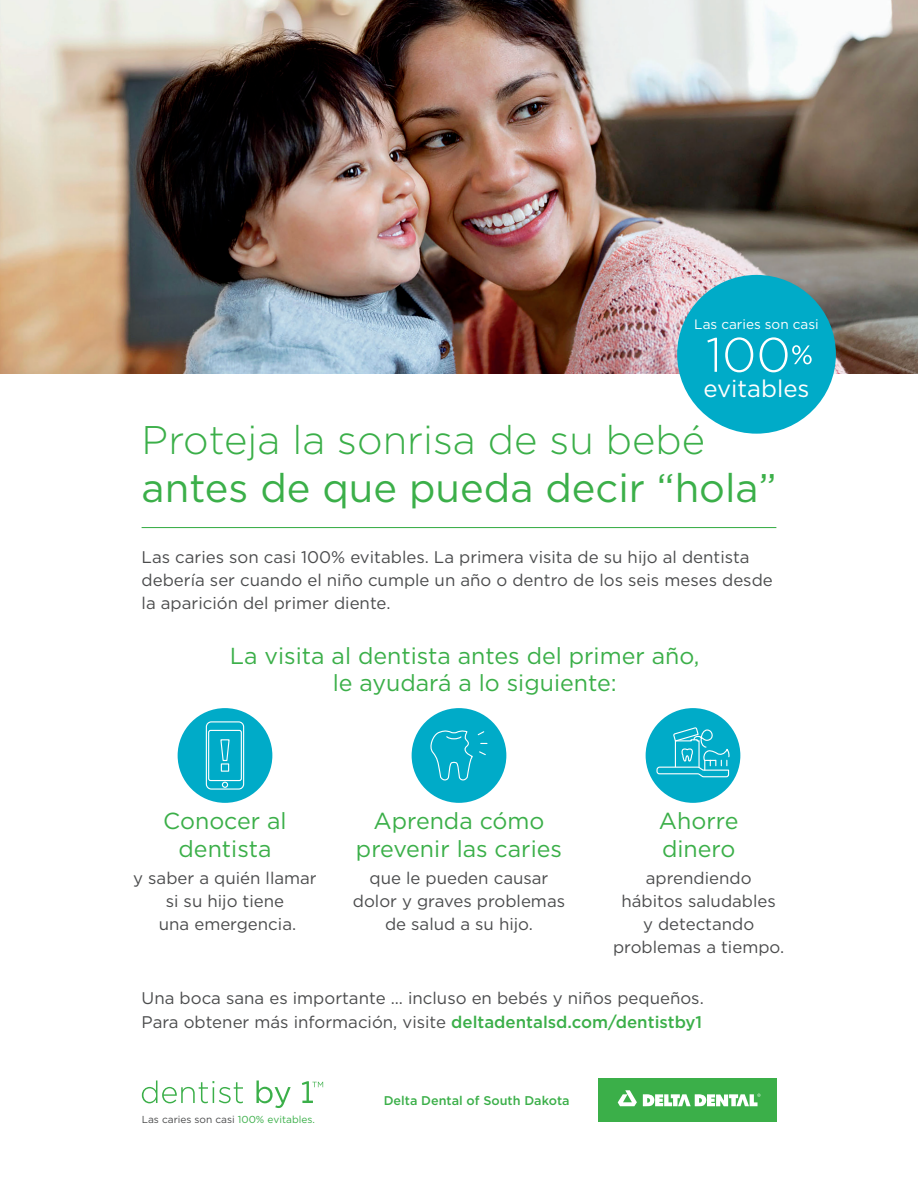
<style>
.page{position:relative;width:918px;height:1188px;background:#fff}
.page>*{position:absolute;margin:0;border:0;box-sizing:border-box;transform-origin:0 0}
.t1{font:39.9px "Gotham";color:#3baf49}
.t2{font:300 39.9px "Gotham";color:#3baf49}
.t3{font:24px "Gotham";color:#fff}
.t4{font:23.1px/27.5px "Gotham";color:#3baf49}
.t5{font:16.8px/23.1px "Gotham";color:#4b4c4d;text-align:center}
.t6{font:13.5px "Gotham";color:#fff}
.t7{font:500 12.6px "Gotham";color:#3baf49}
.t8{font:10.2px "Gotham";color:#4b4c4d}
.s1{font-weight:500;color:#3baf49}
.s2{color:#3baf49}
</style>
<div class="page">
<img style="left:0;top:0;width:918px;height:373px">
<div style="left:599px;top:1078px;width:178px;height:44px;background:#3baf49"></div>
<svg style="left:618px;top:1090px;width:19px;height:16px"></svg>
<svg style="left:643px;top:1094px;width:118px;height:12px"></svg>
<svg style="left:142px;top:1081px;width:101px;height:22px"></svg>
<svg style="left:256px;top:1081px;width:35px;height:27px"></svg>
<svg style="left:302px;top:1081px;width:21px;height:22px"></svg>
<hr style="left:142px;top:527px;width:634px;height:1px;background:#3baf49">
<div style="left:178px;top:708px;width:94px;height:95px;background:#00abc8;border-radius:50%"></div>
<div style="left:206px;top:721px;width:38px;height:69px;border:1px solid #fff;border-radius:5px"></div>
<div style="left:208px;top:730px;width:34px;height:51px;border:1px solid #fff;border-radius:2px"></div>
<svg style="left:222px;top:782px;width:6px;height:6px"></svg>
<svg style="left:220px;top:739px;width:10px;height:33px"></svg>
<div style="left:412px;top:708px;width:94px;height:95px;background:#00abc8;border-radius:50%"></div>
<svg style="left:430px;top:730px;width:58px;height:51px"></svg>
<div style="left:646px;top:708px;width:94px;height:95px;background:#00abc8;border-radius:50%"></div>
<svg style="left:656px;top:727px;width:74px;height:71px"></svg>
<div style="left:677px;top:275px;width:159px;height:159px;background:#00abc8;border-radius:50%"></div>
<svg style="left:707px;top:338px;width:10px;height:34px"></svg>
<svg style="left:725px;top:337px;width:28px;height:35px"></svg>
<svg style="left:760px;top:337px;width:52px;height:35px"></svg>
<p class="t6" style="left:694px;top:316px;width:126px">Las caries son casi</p>
<h2 class="t3" style="left:704px;top:373px;width:108px">evitables</h2>
<h1 class="t2" style="left:142px;top:414px;width:565px">Proteja la sonrisa de su bebé</h1>
<h1 class="t1" style="left:142px;top:462px;width:636px">antes de que pueda decir “hola”</h1>
<p class="t5" style="left:142px;top:545px;width:633px;text-align:left">Las caries son casi 100% evitables. La primera visita de su hijo al dentista debería ser cuando el niño cumple un año o dentro de los seis meses desde la aparición del primer diente.</p>
<h3 class="t4" style="left:333px;top:641px;width:368px;text-indent:-103px">La visita al dentista antes del primer año, le ayudará a lo siguiente:</h3>
<h3 class="t4" style="left:163px;top:807px;width:125px;text-align:center">Conocer al dentista</h3>
<p class="t5" style="left:133px;top:866px;width:185px">y saber a quién llamar si su hijo tiene<br>una emergencia.</p>
<h3 class="t4" style="left:356px;top:807px;width:208px;text-align:center">Aprenda cómo prevenir las caries</h3>
<p class="t5" style="left:353px;top:866px;width:214px">que le pueden causar dolor y graves problemas de salud a su hijo.</p>
<h3 class="t4" style="left:659px;top:807px;width:81px">Ahorre dinero</h3>
<p class="t5" style="left:613px;top:866px;width:173px">aprendiendo hábitos saludables<br>y detectando problemas a tiempo.</p>
<p class="t5" style="left:142px;top:987px;width:564px;text-align:left">Una boca sana es importante ... incluso en bebés y niños pequeños.<br>Para obtener más información, visite <span class="s1">deltadentalsd.com/dentistby1</span></p>
<p class="t8" style="left:142px;top:1113px;width:175px">Las caries son casi <span class="s2">100% evitables.</span></p>
<p class="t7" style="left:384px;top:1093px;width:187px">Delta Dental of South Dakota</p>
</div>
